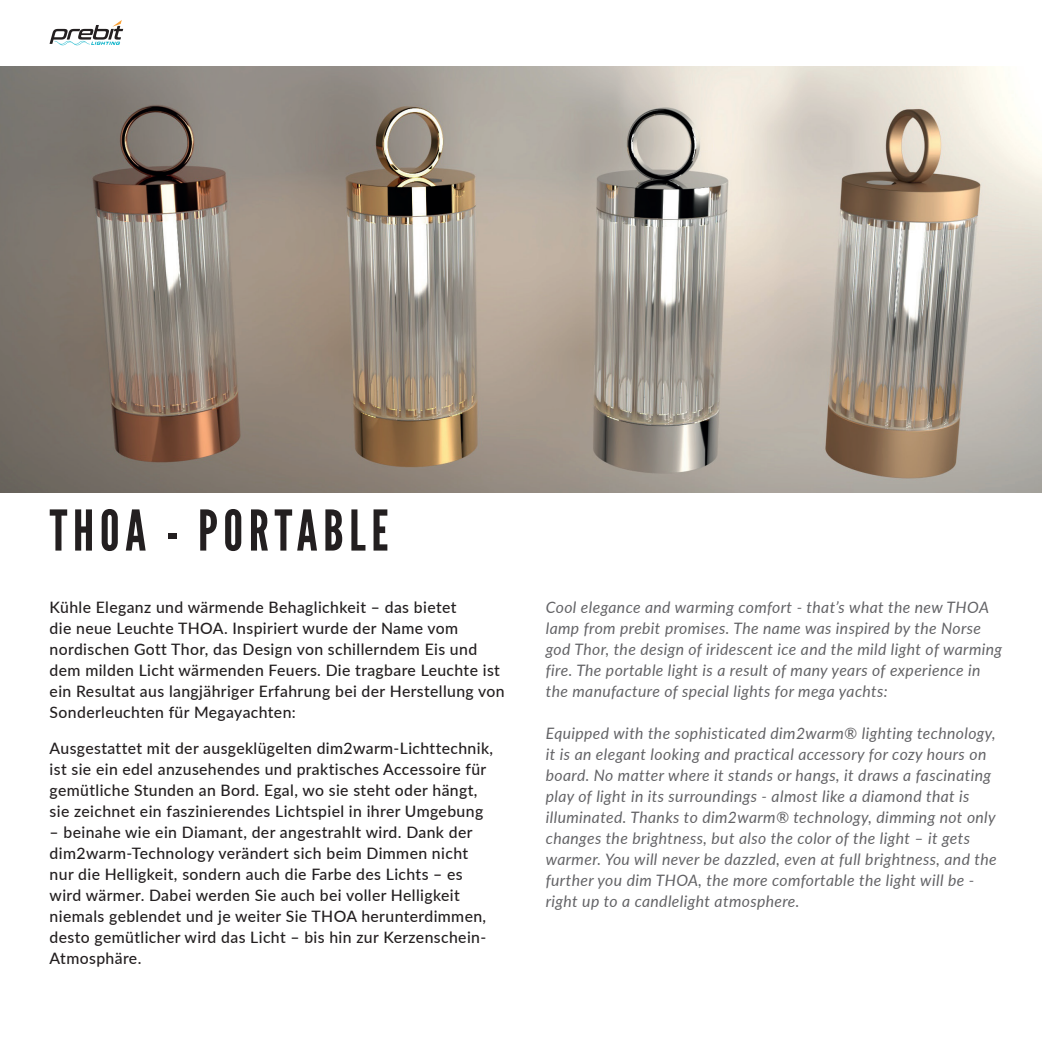
<style>
.page{position:relative;width:1042px;height:1042px;background:#fff}
.page>*{position:absolute;margin:0;border:0;box-sizing:border-box;transform-origin:0 0}
.t1{font:56px "League Gothic";letter-spacing:.1em;color:#231f20}
.t2{font:500 15.75px/21px "Lato";letter-spacing:.025em;color:#231f20}
.t3{font:italic 15.75px/21px "Lato";letter-spacing:.025em;color:#636366}
</style>
<div class="page">
<svg style="left:50px;top:20px;width:73px;height:25px"></svg>
<img style="left:0;top:67px;width:1042px;height:425px">
<h1 class="t1" style="left:50px;top:497px;width:340px">THOA - PORTABLE</h1>
<p class="t2" style="left:50px;top:596px;width:456px">Kühle Eleganz und wärmende Behaglichkeit – das bietet<br>die neue Leuchte THOA. Inspiriert wurde der Name vom nordischen Gott Thor, das Design von schillerndem Eis und dem milden Licht wärmenden Feuers. Die tragbare Leuchte ist ein Resultat aus langjähriger Erfahrung bei der Herstellung von Sonderleuchten für Megayachten:</p>
<p class="t2" style="left:50px;top:737px;width:445px">Ausgestattet mit der ausgeklügelten dim2warm-Lichttechnik, ist sie ein edel anzusehendes und praktisches Accessoire für gemütliche Stunden an Bord. Egal, wo sie steht oder hängt, sie zeichnet ein faszinierendes Lichtspiel in ihrer Umgebung</p>
<p class="t2" style="left:50px;top:821px;width:438px">– beinahe wie ein Diamant, der angestrahlt wird. Dank der dim2warm-Technology verändert sich beim Dimmen nicht nur die Helligkeit, sondern auch die Farbe des Lichts – es wird wärmer. Dabei werden Sie auch bei voller Helligkeit niemals geblendet und je weiter Sie THOA herunterdimmen, desto gemütlicher wird das Licht – bis hin zur Kerzenschein-Atmosphäre.</p>
<p class="t3" style="left:546px;top:596px;width:458px">Cool elegance and warming comfort - that’s what the new THOA lamp from prebit promises. The name was inspired by the Norse god Thor, the design of iridescent ice and the mild light of warming fire. The portable light is a result of many years of experience in the manufacture of special lights for mega yachts:</p>
<p class="t3" style="left:546px;top:722px;width:452px">Equipped with the sophisticated dim2warm® lighting technology, it is an elegant looking and practical accessory for cozy hours on board. No matter where it stands or hangs, it draws a fascinating play of light in its surroundings - almost like a diamond that is illuminated. Thanks to dim2warm® technology, dimming not only changes the brightness, but also the color of the light – it gets warmer. You will never be dazzled, even at full brightness, and the further you dim THOA, the more comfortable the light will be - right up to a candlelight atmosphere.</p>
</div>
